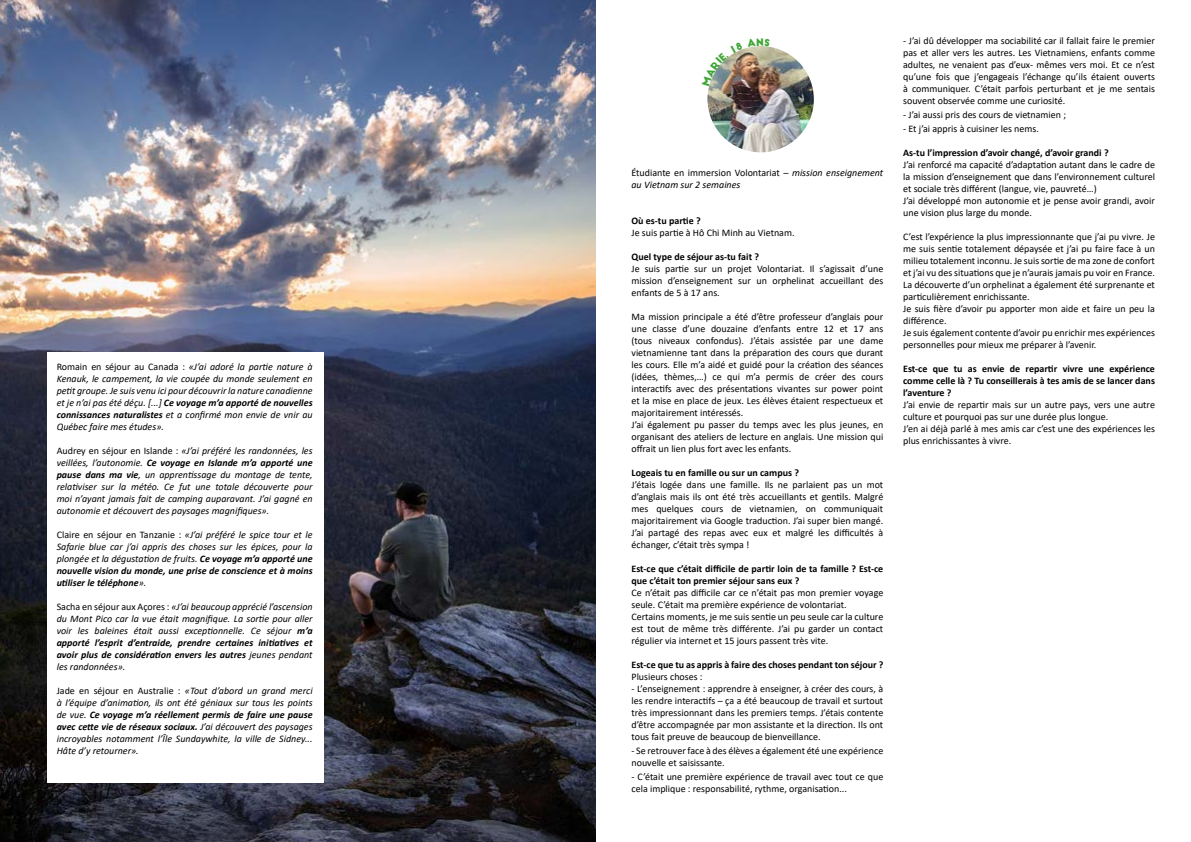
<style>
.page{position:relative;width:1191px;height:842px;background:#fff}
.page>*{position:absolute;margin:0;border:0;box-sizing:border-box;transform-origin:0 0}
.t1{font:10px/12px "Calibri";color:#000}
.t2{font:italic 10px/12px "Calibri";color:#000;text-align:justify}
.t3{font:700 10px/12px "Calibri";color:#000}
.s1{font-style:normal}
.s2{font-weight:700}
</style>
<div class="page">
<img style="left:707px;top:46px;width:107px;height:106px;border-radius:53px">
<img style="left:0;top:0;width:595px;height:842px">
<div style="left:47px;top:352px;width:276px;height:430px;background:#fff"></div>
<img style="left:709px;top:46px;width:61px;height:40px">
<p class="t2" style="left:57px;top:360px;width:257px"><span class="s1">Romain en séjour au Canada :</span> «J’ai adoré la partie nature à Kenauk, le campement, la vie coupée du monde seulement en petit groupe. Je suis venu ici pour découvrir la nature canadienne et je n’ai pas été déçu. [...] <span class="s2">Ce voyage m’a apporté de nouvelles connissances naturalistes</span> et a confirmé mon envie de vnir au Québec faire mes études».</p>
<p class="t2" style="left:57px;top:444px;width:257px"><span class="s1">Audrey en séjour en Islande :</span> «J’ai préféré les randonnées, les veillées, l’autonomie. <span class="s2">Ce voyage en Islande m’a apporté une pause dans ma vie</span>, un apprentissage du montage de tente, relativiser sur la météo. Ce fut une totale découverte pour moi n’ayant jamais fait de camping auparavant. J’ai gagné en autonomie et découvert des paysages magnifiques».</p>
<p class="t2" style="left:57px;top:528px;width:257px"><span class="s1">Claire en séjour en Tanzanie :</span> «J’ai préféré le spice tour et le Safarie blue car j’ai appris des choses sur les épices, pour la plongée et la dégustation de fruits. <span class="s2">Ce voyage m’a apporté une nouvelle vision du monde, une prise de conscience et à moins utiliser le téléphone</span>».</p>
<p class="t2" style="left:57px;top:600px;width:257px"><span class="s1">Sacha en séjour aux Açores :</span> «J’ai beaucoup apprécié l’ascension du Mont Pico car la vue était magnifique. La sortie pour aller voir les baleines était aussi exceptionnelle. Ce séjour <span class="s2">m’a apporté l’esprit d’entraide, prendre certaines initiatives et avoir plus de considération envers les autres</span> jeunes pendant les randonnées».</p>
<p class="t2" style="left:57px;top:684px;width:257px"><span class="s1">Jade en séjour en Australie :</span> «Tout d’abord un grand merci à l’équipe d’animation, ils ont été géniaux sur tous les points de vue. <span class="s2">Ce voyage m’a réellement permis de faire une pause avec cette vie de réseaux sociaux.</span> J’ai découvert des paysages incroyables notamment l’Île Sundaywhite, la ville de Sidney...<br>Hâte d’y retourner».</p>
<p class="t2" style="left:631px;top:166px;width:253px"><span class="s1">Étudiante en immersion Volontariat</span> – mission enseignement au Vietnam sur 2 semaines</p>
<p class="t3" style="left:631px;top:214px;width:71px">Où es-tu partie ?</p>
<p class="t1" style="left:631px;top:226px;width:165px">Je suis partie à Hô Chi Minh au Vietnam.</p>
<p class="t3" style="left:631px;top:250px;width:129px">Quel type de séjour as-tu fait ?</p>
<p class="t1" style="left:631px;top:262px;width:253px;text-align:justify">Je suis partie sur un projet Volontariat. Il s’agissait d’une mission d’enseignement sur un orphelinat accueillant des enfants de 5 à 17 ans.</p>
<p class="t1" style="left:631px;top:310px;width:253px">Ma mission principale a été d’être professeur d’anglais pour une classe d’une douzaine d’enfants entre 12 et 17 ans (tous niveaux confondus). J’étais assistée par une dame vietnamienne tant dans la préparation des cours que durant les cours. Elle m’a aidé et guidé pour la création des séances (idées, thèmes,…) ce qui m’a permis de créer des cours interactifs avec des présentations vivantes sur power point et la mise en place de jeux. Les élèves étaient respectueux et majoritairement intéressés.<br>J’ai également pu passer du temps avec les plus jeunes, en organisant des ateliers de lecture en anglais. Une mission qui offrait un lien plus fort avec les enfants.</p>
<p class="t3" style="left:631px;top:466px;width:169px">Logeais tu en famille ou sur un campus ?</p>
<p class="t1" style="left:631px;top:478px;width:253px;text-align:justify">J’étais logée dans une famille. Ils ne parlaient pas un mot d’anglais mais ils ont été très accueillants et gentils. Malgré mes quelques cours de vietnamien, on communiquait majoritairement via Google traduction. J’ai super bien mangé.<br>J’ai partagé des repas avec eux et malgré les difficultés à échanger, c’était très sympa !</p>
<p class="t3" style="left:631px;top:562px;width:253px">Est-ce que c’était difficile de partir loin de ta famille ? Est-ce que c’était ton premier séjour sans eux ?</p>
<p class="t1" style="left:631px;top:586px;width:253px">Ce n’était pas difficile car ce n’était pas mon premier voyage seule. C’était ma première expérience de volontariat.<br>Certains moments, je me suis sentie un peu seule car la culture est tout de même très différente. J’ai pu garder un contact régulier via internet et 15 jours passent très vite.</p>
<p class="t3" style="left:631px;top:658px;width:253px">Est-ce que tu as appris à faire des choses pendant ton séjour ?</p>
<p class="t1" style="left:631px;top:670px;width:73px">Plusieurs choses :</p>
<p class="t1" style="left:631px;top:682px;width:253px;text-align:justify">- L’enseignement : apprendre à enseigner, à créer des cours, à les rendre interactifs – ça a été beaucoup de travail et surtout très impressionnant dans les premiers temps. J’étais contente d’être accompagnée par mon assistante et la direction. Ils ont tous fait preuve de beaucoup de bienveillance.</p>
<p class="t1" style="left:631px;top:744px;width:253px">- Se retrouver face à des élèves a également été une expérience nouvelle et saisissante.</p>
<p class="t1" style="left:631px;top:771px;width:253px">- C’était une première expérience de travail avec tout ce que cela implique : responsabilité, rythme, organisation...</p>
<p class="t1" style="left:903px;top:34px;width:253px;text-align:justify">- J’ai dû développer ma sociabilité car il fallait faire le premier pas et aller vers les autres. Les Vietnamiens, enfants comme adultes, ne venaient pas d’eux- mêmes vers moi. Et ce n’est qu’une fois que j’engageais l’échange qu’ils étaient ouverts à communiquer. C’était parfois perturbant et je me sentais souvent observée comme une curiosité.</p>
<p class="t1" style="left:903px;top:108px;width:164px">- J’ai aussi pris des cours de vietnamien ;</p>
<p class="t1" style="left:903px;top:123px;width:137px">- Et j’ai appris à cuisiner les nems.</p>
<p class="t3" style="left:903px;top:147px;width:207px">As-tu l’impression d’avoir changé, d’avoir grandi ?</p>
<p class="t1" style="left:903px;top:159px;width:253px">J’ai renforcé ma capacité d’adaptation autant dans le cadre de la mission d’enseignement que dans l’environnement culturel et sociale très différent (langue, vie, pauvreté…)<br>J’ai développé mon autonomie et je pense avoir grandi, avoir une vision plus large du monde.</p>
<p class="t1" style="left:903px;top:231px;width:253px">C’est l’expérience la plus impressionnante que j’ai pu vivre. Je me suis sentie totalement dépaysée et j’ai pu faire face à un milieu totalement inconnu. Je suis sortie de ma zone de confort et j’ai vu des situations que je n’aurais jamais pu voir en France.<br>La découverte d’un orphelinat a également été surprenante et particulièrement enrichissante.<br>Je suis fière d’avoir pu apporter mon aide et faire un peu la différence.<br>Je suis également contente d’avoir pu enrichir mes expériences personnelles pour mieux me préparer à l’avenir.</p>
<p class="t3" style="left:903px;top:363px;width:253px;text-align:justify">Est-ce que tu as envie de repartir vivre une expérience comme celle là ? Tu conseillerais à tes amis de se lancer dans l’aventure ?</p>
<p class="t1" style="left:903px;top:399px;width:253px">J’ai envie de repartir mais sur un autre pays, vers une autre culture et pourquoi pas sur une durée plus longue.<br>J’en ai déjà parlé à mes amis car c’est une des expériences les plus enrichissantes à vivre.</p>
</div>
